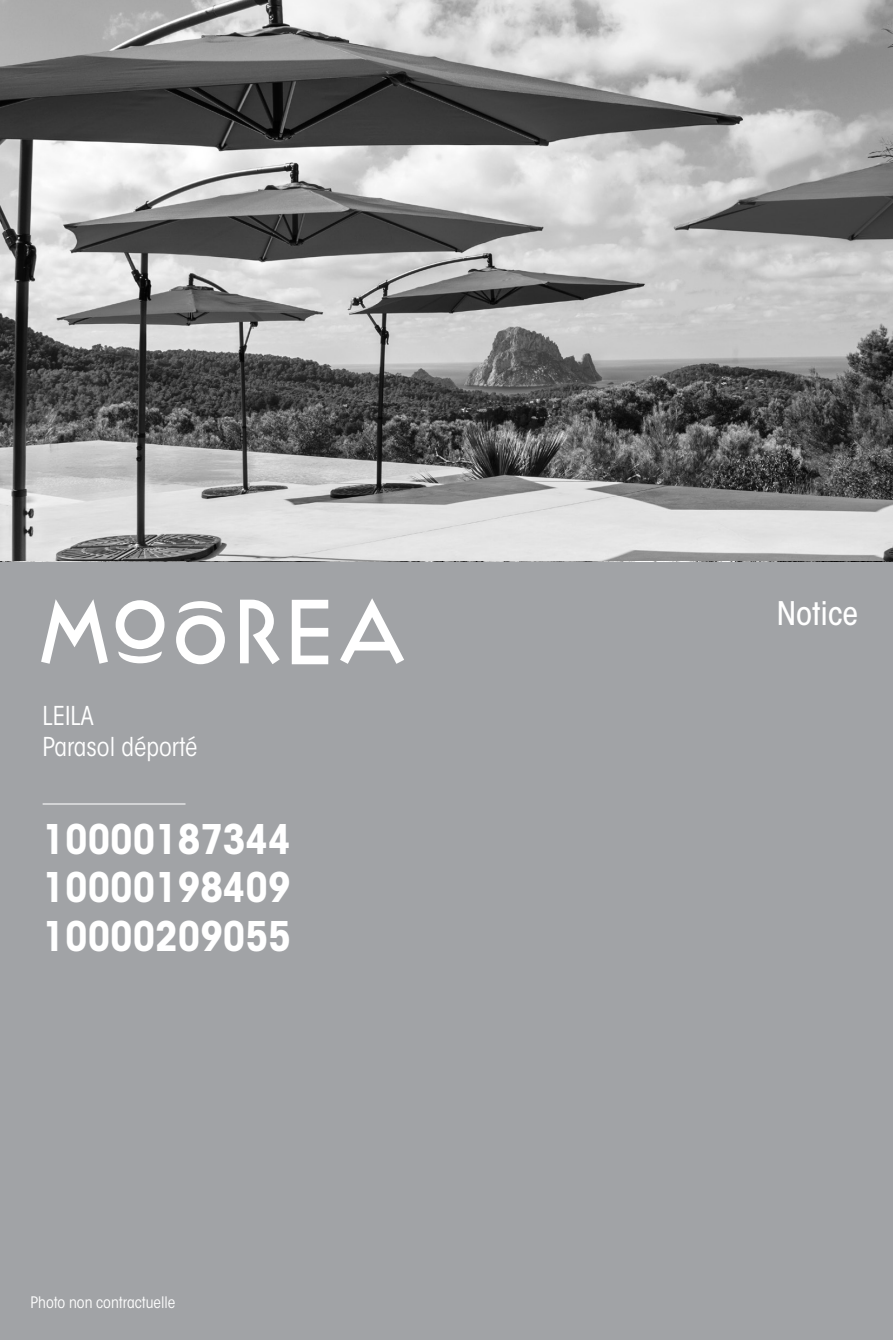
<style>
.page{position:relative;width:893px;height:1340px;background:#fff}
.page>*{position:absolute;margin:0;border:0;box-sizing:border-box;transform-origin:0 0}
.t1{font:700 condensed 40.5px "ITC Avant Garde Std";color:#fff}
.t2{font:500 condensed 32.18px "ITC Avant Garde Std";color:#fff}
.t3{font:condensed 25.88px "ITC Avant Garde Std";color:#fff}
.t4{font:condensed 15.75px "ITC Avant Garde Std";color:#fff}
</style>
<div class="page">
<div style="left:0;top:0;width:893px;height:1339px;background:#a1a3a6"></div>
<svg style="left:41px;top:599px;width:67px;height:64px"></svg>
<svg style="left:240px;top:599px;width:40px;height:65px"></svg>
<svg style="left:292px;top:600px;width:36px;height:64px"></svg>
<svg style="left:176px;top:601px;width:49px;height:63px"></svg>
<svg style="left:116px;top:600px;width:48px;height:63px"></svg>
<svg style="left:340px;top:598px;width:64px;height:66px"></svg>
<img style="left:0;top:1px;width:893px;height:559px">
<hr style="left:43px;top:803px;width:143px;height:1px;background:#fff">
<p class="t3" style="left:43px;top:700px;width:52px">LEILA</p>
<p class="t3" style="left:43px;top:731px;width:156px">Parasol déporté</p>
<p class="t1" style="left:43px;top:813px;width:249px">10000187344</p>
<p class="t1" style="left:43px;top:861px;width:249px">10000198409</p>
<p class="t1" style="left:43px;top:910px;width:249px">10000209055</p>
<p class="t4" style="left:31px;top:1292px;width:146px">Photo non contractuelle</p>
<p class="t2" style="left:777px;top:594px;width:83px">Notice</p>
</div>
